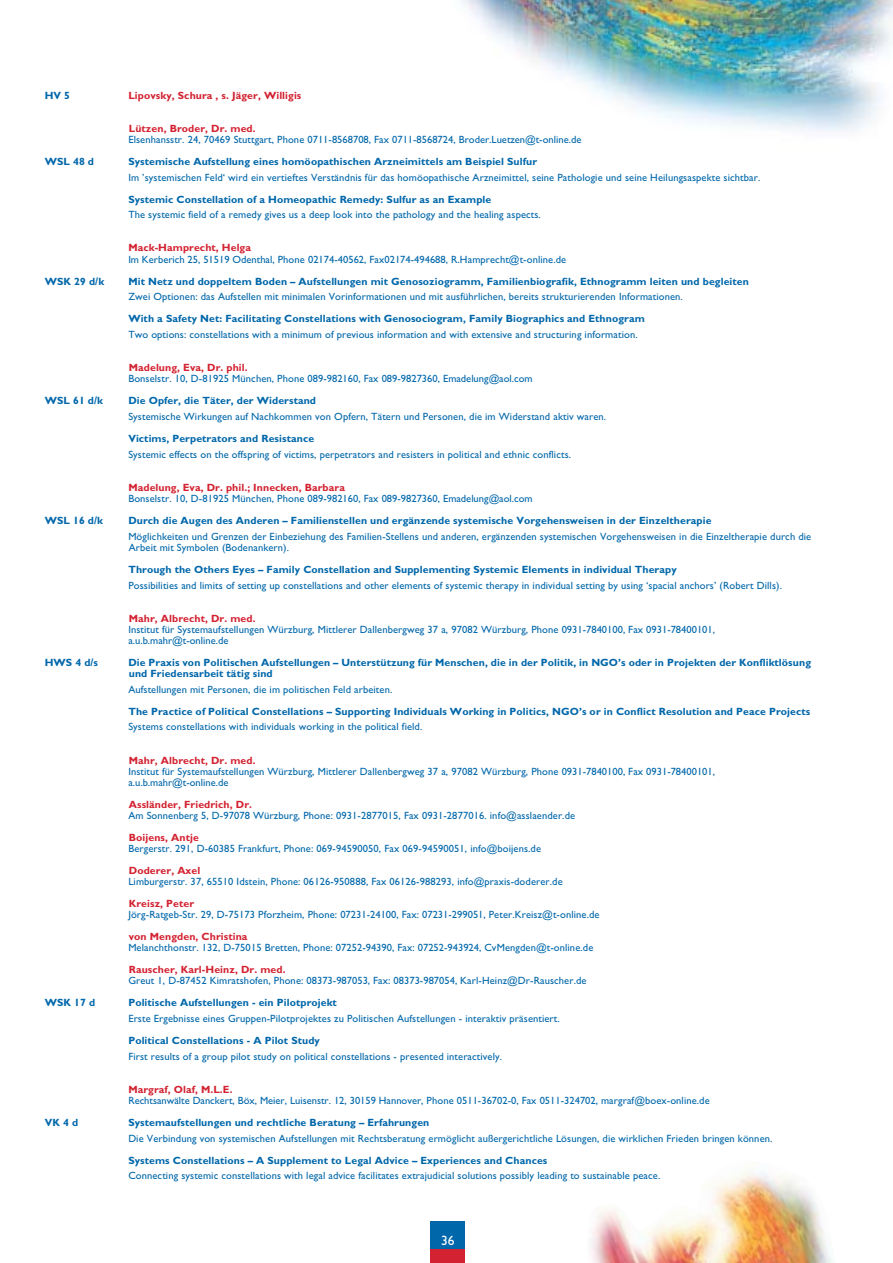
<style>
.page{position:relative;width:893px;height:1263px;background:#fff}
.page>*{position:absolute;margin:0;border:0;box-sizing:border-box;transform-origin:0 0}
.t1{font:13.5px "M Gill Sans";color:#fff}
.t2{font:10.5px/11.1px "M Gill Sans";letter-spacing:.01em;color:#0067aa}
.t3{font:700 10.5px/11.1px "M Gill Sans";letter-spacing:.01em;color:#0067aa}
.t4{font:700 10.5px "M Gill Sans";letter-spacing:.01em;color:#d32231}
</style>
<div class="page">
<img style="left:461px;top:0;width:431px;height:132px">
<img style="left:591px;top:1171px;width:242px;height:92px">
<div style="left:430px;top:1221px;width:34px;height:42px;background:#0067aa"></div>
<div style="left:430px;top:1249px;width:34px;height:14px;background:#d32231"></div>
<p class="t3" style="left:45px;top:91px;width:27px">HV 5</p>
<p class="t4" style="left:128px;top:91px;width:174px">Lipovsky, Schura , s. Jäger, Willigis</p>
<p class="t4" style="left:129px;top:124px;width:128px">Lützen, Broder, Dr. med.</p>
<p class="t2" style="left:128px;top:135px;width:454px">Elsenhansstr. 24, 70469 Stuttgart, Phone 0711-8568708, Fax 0711-8568724, Broder.Luetzen@t-online.de</p>
<p class="t3" style="left:45px;top:157px;width:51px">WSL 48 d</p>
<p class="t3" style="left:128px;top:157px;width:410px">Systemische Aufstellung eines homöopathischen Arzneimittels am Beispiel Sulfur</p>
<p class="t2" style="left:128px;top:172px;width:633px">Im ’systemischen Feld‘ wird ein vertieftes Verständnis für das homöopathische Arzneimittel, seine Pathologie und seine Heilungsaspekte sichtbar.</p>
<p class="t3" style="left:128px;top:194px;width:364px">Systemic Constellation of a Homeopathic Remedy: Sulfur as an Example</p>
<p class="t2" style="left:128px;top:210px;width:414px">The systemic field of a remedy gives us a deep look into the pathology and the healing aspects.</p>
<p class="t4" style="left:128px;top:244px;width:124px">Mack-Hamprecht, Helga</p>
<p class="t2" style="left:128px;top:254px;width:439px">Im Kerberich 25, 51519 Odenthal, Phone 02174-40562, Fax02174-494688, R.Hamprecht@t-online.de</p>
<p class="t3" style="left:45px;top:276px;width:61px">WSK 29 d/k</p>
<p class="t3" style="left:128px;top:276px;width:622px">Mit Netz und doppeltem Boden – Aufstellungen mit Genosoziogramm, Familienbiografik, Ethnogramm leiten und begleiten</p>
<p class="t2" style="left:128px;top:292px;width:556px">Zwei Optionen: das Aufstellen mit minimalen Vorinformationen und mit ausführlichen, bereits strukturierenden Informationen.</p>
<p class="t3" style="left:128px;top:314px;width:517px">With a Safety Net: Facilitating Constellations with Genosociogram, Family Biographics and Ethnogram</p>
<p class="t2" style="left:128px;top:330px;width:510px">Two options: constellations with a minimum of previous information and with extensive and structuring information.</p>
<p class="t4" style="left:129px;top:364px;width:120px">Madelung, Eva, Dr. phil.</p>
<p class="t2" style="left:128px;top:374px;width:405px">Bonselstr. 10, D-81925 München, Phone 089-982160, Fax 089-9827360, Emadelung@aol.com</p>
<p class="t3" style="left:45px;top:396px;width:60px">WSL 61 d/k</p>
<p class="t3" style="left:128px;top:396px;width:189px">Die Opfer, die Täter, der Widerstand</p>
<p class="t2" style="left:128px;top:412px;width:479px">Systemische Wirkungen auf Nachkommen von Opfern, Tätern und Personen, die im Widerstand aktiv waren.</p>
<p class="t3" style="left:128px;top:434px;width:187px">Victims, Perpetrators and Resistance</p>
<p class="t2" style="left:128px;top:450px;width:444px">Systemic effects on the offspring of victims, perpetrators and resisters in political and ethnic conflicts.</p>
<p class="t4" style="left:128px;top:483px;width:218px">Madelung, Eva, Dr. phil.; Innecken, Barbara</p>
<p class="t2" style="left:128px;top:494px;width:405px">Bonselstr. 10, D-81925 München, Phone 089-982160, Fax 089-9827360, Emadelung@aol.com</p>
<p class="t3" style="left:45px;top:516px;width:60px">WSL 16 d/k</p>
<p class="t3" style="left:128px;top:516px;width:584px">Durch die Augen des Anderen – Familienstellen und ergänzende systemische Vorgehensweisen in der Einzeltherapie</p>
<p class="t2" style="left:128px;top:532px;width:684px">Möglichkeiten und Grenzen der Einbeziehung des Familien-Stellens und anderen, ergänzenden systemischen Vorgehensweisen in die Einzeltherapie durch die<br>Arbeit mit Symbolen (Bodenankern).</p>
<p class="t3" style="left:128px;top:565px;width:549px">Through the Others Eyes – Family Constellation and Supplementing Systemic Elements in individual Therapy</p>
<p class="t2" style="left:128px;top:580px;width:654px">Possibilities and limits of setting up constellations and other elements of systemic therapy in individual setting by using ‘spacial anchors’ (Robert Dills).</p>
<p class="t4" style="left:129px;top:614px;width:128px">Mahr, Albrecht, Dr. med.</p>
<p class="t2" style="left:128px;top:624px;width:588px">Institut für Systemaufstellungen Würzburg, Mittlerer Dallenbergweg 37 a, 97082 Würzburg, Phone 0931-7840100, Fax 0931-78400101, a.u.b.mahr@t-online.de</p>
<p class="t3" style="left:45px;top:658px;width:55px">HWS 4 d/s</p>
<p class="t3" style="left:128px;top:658px;width:683px">Die Praxis von Politischen Aufstellungen – Unterstützung für Menschen, die in der Politik, in NGO’s oder in Projekten der Konfliktlösung und Friedensarbeit tätig sind</p>
<p class="t2" style="left:128px;top:684px;width:265px">Aufstellungen mit Personen, die im politischen Feld arbeiten.</p>
<p class="t3" style="left:128px;top:706px;width:683px">The Practice of Political Constellations – Supporting Individuals Working in Politics, NGO’s or in Conflict Resolution and Peace Projects</p>
<p class="t2" style="left:128px;top:722px;width:295px">Systems constellations with individuals working in the political field.</p>
<p class="t4" style="left:129px;top:756px;width:128px">Mahr, Albrecht, Dr. med.</p>
<p class="t2" style="left:128px;top:766px;width:588px">Institut für Systemaufstellungen Würzburg, Mittlerer Dallenbergweg 37 a, 97082 Würzburg, Phone 0931-7840100, Fax 0931-78400101, a.u.b.mahr@t-online.de</p>
<p class="t4" style="left:129px;top:800px;width:125px">Assländer, Friedrich, Dr.</p>
<p class="t2" style="left:128px;top:810px;width:448px">Am Sonnenberg 5, D-97078 Würzburg, Phone: 0931-2877015, Fax 0931-2877016. info@asslaender.de</p>
<p class="t4" style="left:129px;top:833px;width:72px">Boijens, Antje</p>
<p class="t2" style="left:128px;top:843px;width:414px">Bergerstr. 291, D-60385 Frankfurt, Phone: 069-94590050, Fax 069-94590051, info@boijens.de</p>
<p class="t4" style="left:129px;top:866px;width:73px">Doderer, Axel</p>
<p class="t2" style="left:128px;top:876px;width:435px">Limburgerstr. 37, 65510 Idstein, Phone: 06126-950888, Fax 06126-988293, info@praxis-doderer.de</p>
<p class="t4" style="left:129px;top:899px;width:67px">Kreisz, Peter</p>
<p class="t2" style="left:128px;top:910px;width:472px">Jörg-Ratgeb-Str. 29, D-75173 Pforzheim, Phone: 07231-24100, Fax: 07231-299051, Peter.Kreisz@t-online.de</p>
<p class="t4" style="left:129px;top:932px;width:120px">von Mengden, Christina</p>
<p class="t2" style="left:128px;top:943px;width:466px">Melanchthonstr. 132, D-75015 Bretten, Phone: 07252-94390, Fax: 07252-943924, CvMengden@t-online.de</p>
<p class="t4" style="left:129px;top:965px;width:158px">Rauscher, Karl-Heinz, Dr. med.</p>
<p class="t2" style="left:128px;top:976px;width:459px">Greut 1, D-87452 Kimratshofen, Phone: 08373-987053, Fax: 08373-987054, Karl-Heinz@Dr-Rauscher.de</p>
<p class="t3" style="left:45px;top:998px;width:52px">WSK 17 d</p>
<p class="t3" style="left:128px;top:998px;width:210px">Politische Aufstellungen - ein Pilotprojekt</p>
<p class="t2" style="left:128px;top:1013px;width:433px">Erste Ergebnisse eines Gruppen-Pilotprojektes zu Politischen Aufstellungen - interaktiv präsentiert.</p>
<p class="t3" style="left:128px;top:1036px;width:193px">Political Constellations - A Pilot Study</p>
<p class="t2" style="left:128px;top:1051px;width:375px">First results of a group pilot study on political constellations - presented interactively.</p>
<p class="t4" style="left:128px;top:1085px;width:106px">Margraf, Olaf, M.L.E.</p>
<p class="t2" style="left:128px;top:1095px;width:582px">Rechtsanwälte Danckert, Böx, Meier, Luisenstr. 12, 30159 Hannover, Phone 0511-36702-0, Fax 0511-324702, margraf@boex-online.de</p>
<p class="t3" style="left:45px;top:1117px;width:35px">VK 4 d</p>
<p class="t3" style="left:128px;top:1117px;width:302px">Systemaufstellungen und rechtliche Beratung – Erfahrungen</p>
<p class="t2" style="left:128px;top:1133px;width:645px">Die Verbindung von systemischen Aufstellungen mit Rechtsberatung ermöglicht außergerichtliche Lösungen, die wirklichen Frieden bringen können.</p>
<p class="t3" style="left:128px;top:1155px;width:420px">Systems Constellations – A Supplement to Legal Advice – Experiences and Chances</p>
<p class="t2" style="left:128px;top:1171px;width:533px">Connecting systemic constellations with legal advice facilitates extrajudicial solutions possibly leading to sustainable peace.</p>
<p class="t1" style="left:441px;top:1235px;width:15px">36</p>
</div>
